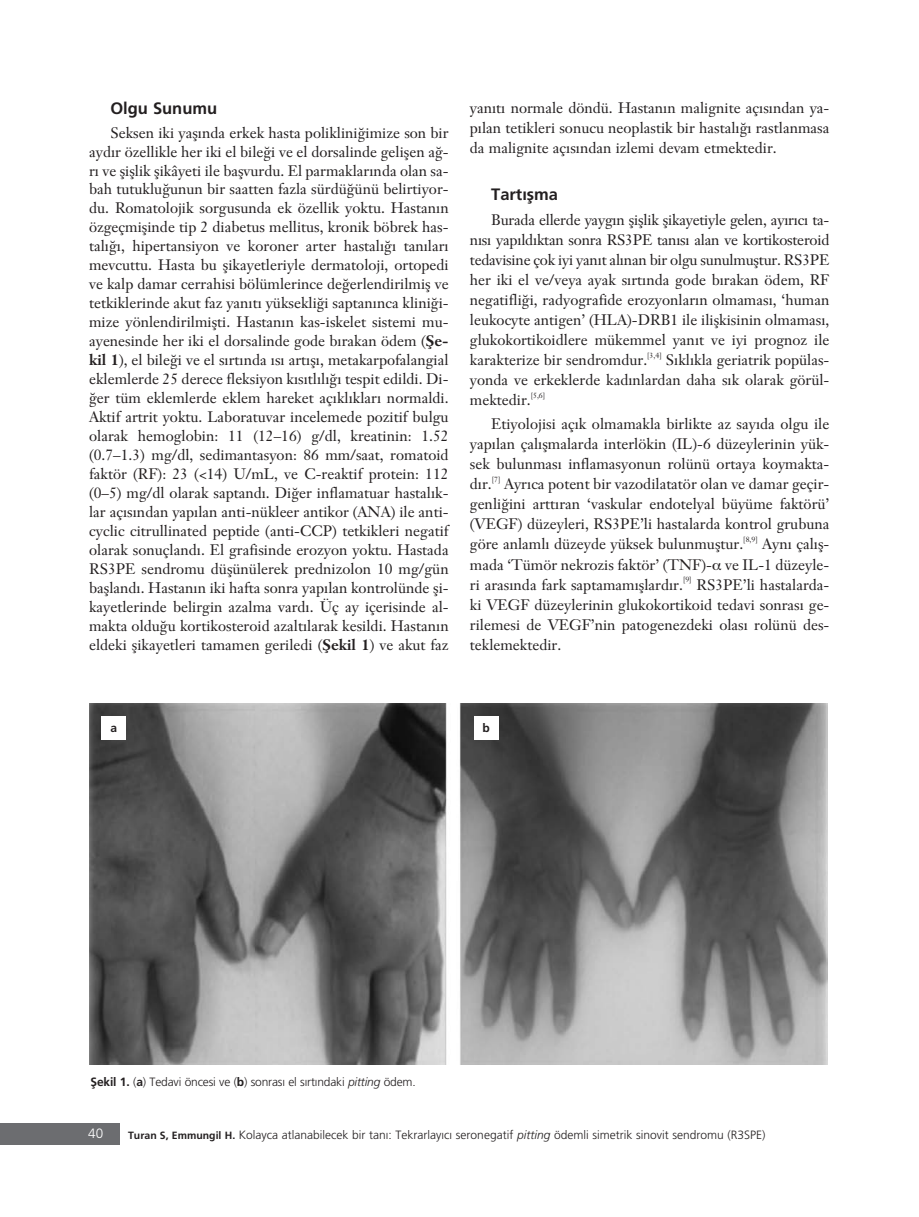
<style>
.page{position:relative;width:919px;height:1217px;background:#fff}
.page>*{position:absolute;margin:0;border:0;box-sizing:border-box;transform-origin:0 0}
.t1{font:700 16.5px "Frutiger";color:#231f20}
.t2{font:15px/18.9px "Janson Text";color:#231f20;text-align:justify}
.t3{font:300 13.5px "Frutiger";color:#fff}
.t4{font:300 12px "Frutiger";color:#231f20}
.t5{font:700 12px "Frutiger";color:#231f20}
.t6{font:7.5px "Janson Text";color:#231f20}
.s1{font-weight:700}
.s2{font-style:italic}
.s3{font-weight:700;font-size:10.5px}
</style>
<div class="page">
<div style="left:0;top:1122px;width:119px;height:21px;background:#6c6d70"></div>
<img style="left:89px;top:703px;width:738px;height:360px">
<div style="left:102px;top:716px;width:24px;height:24px;background:#fff"></div>
<div style="left:474px;top:716px;width:24px;height:24px;background:#fff"></div>
<p class="t1" style="left:110px;top:102px;width:108px">Olgu Sunumu</p>
<p class="t2" style="left:89px;top:124px;width:361px;text-indent:21px">Seksen iki yafl›nda erkek hasta poliklini¤imize son bir ayd›r özellikle her iki el bile¤i ve el dorsalinde geliflen a¤- r› ve flifllik flikâyeti ile baflvurdu. El parmaklar›nda olan sa&shy;bah tutuklu¤unun bir saatten fazla sürdü¤ünü belirtiyor&shy;du. Romatolojik sorgusunda ek özellik yoktu. Hastan›n özgeçmiflinde tip 2 diabetus mellitus, kronik böbrek has&shy;tal›¤›, hipertansiyon ve koroner arter hastal›¤› tan›lar› mevcuttu. Hasta bu flikayetleriyle dermatoloji, ortopedi ve kalp damar cerrahisi bölümlerince de¤erlendirilmifl ve tetkiklerinde akut faz yan›t› yüksekli¤i saptan›nca klini¤i&shy;mize yönlendirilmiflti. Hastan›n kas-iskelet sistemi mu&shy;ayenesinde her iki el dorsalinde gode b›rakan ödem (<span class="s1">fie&shy;kil 1</span>), el bile¤i ve el s›rt›nda ›s› art›fl›, metakarpofalangial eklemlerde 25 derece fleksiyon k›s›tl›l›¤› tespit edildi. Di-¤er tüm eklemlerde eklem hareket aç›kl›klar› normaldi.<br>Aktif artrit yoktu. Laboratuvar incelemede pozitif bulgu olarak hemoglobin: 11 (12–16) g/dl, kreatinin: 1.52 (0.7–1.3) mg/dl, sedimantasyon: 86 mm/saat, romatoid faktör (RF): 23 (&lt;14) U/mL, ve C-reaktif protein: 112 (0–5) mg/dl olarak saptand›. Di¤er inflamatuar hastal›k&shy;lar aç›s›ndan yap›lan anti-nükleer antikor (ANA) ile anti&shy;cyclic citrullinated peptide (anti-CCP) tetkikleri negatif olarak sonuçland›. El grafisinde erozyon yoktu. Hastada RS3PE sendromu düflünülerek prednizolon 10 mg/gün baflland›. Hastan›n iki hafta sonra yap›lan kontrolünde fli&shy;kayetlerinde belirgin azalma vard›. Üç ay içerisinde al&shy;makta oldu¤u kortikosteroid azalt›larak kesildi. Hastan›n eldeki flikayetleri tamamen geriledi (<span class="s1">fiekil 1</span>) ve akut faz</p>
<p class="t2" style="left:470px;top:100px;width:361px;line-height:19.6px">yan›t› normale döndü. Hastan›n malignite aç›s›ndan ya&shy;p›lan tetikleri sonucu neoplastik bir hastal›¤› rastlanmasa da malignite aç›s›ndan izlemi devam etmektedir.</p>
<p class="t1" style="left:491px;top:188px;width:68px">Tart›flma</p>
<p class="t2" style="left:470px;top:211px;width:361px;line-height:20.1px;text-indent:21px">Burada ellerde yayg›n flifllik flikayetiyle gelen, ay›r›c› ta&shy;n›s› yap›ld›ktan sonra RS3PE tan›s› alan ve kortikosteroid tedavisine çok iyi yan›t al›nan bir olgu sunulmufltur. RS3PE her iki el ve/veya ayak s›rt›nda gode b›rakan ödem, RF negatifli¤i, radyografide erozyonlar›n olmamas›, ‘human leukocyte antigen’ (HLA)-DRB1 ile iliflkisinin olmamas›, glukokortikoidlere mükemmel yan›t ve iyi prognoz ile karakterize bir sendromdur.</p>
<p class="t6" style="left:647px;top:352px;width:16px">[3,4]</p>
<p class="t2" style="left:470px;top:351px;width:361px;line-height:20.1px;text-indent:196px">S›kl›kla geriatrik popülas&shy;yonda ve erkeklerde kad›nlardan daha s›k olarak görül&shy;mektedir.</p>
<p class="t6" style="left:530px;top:392px;width:16px">[5,6]</p>
<p class="t2" style="left:470px;top:415px;width:361px;line-height:20px;text-indent:21px">Etiyolojisi aç›k olmamakla birlikte az say›da olgu ile yap›lan çal›flmalarda interlökin (IL)-6 düzeylerinin yük&shy;sek bulunmas› inflamasyonun rolünü ortaya koymakta&shy;d›r.</p>
<p class="t6" style="left:492px;top:476px;width:10px">[7]</p>
<p class="t2" style="left:470px;top:475px;width:361px;line-height:20px;text-indent:34px">Ayr›ca potent bir vazodilatatör olan ve damar geçir&shy;genli¤ini artt›ran ‘vaskular endotelyal büyüme faktörü’ (VEGF) düzeyleri, RS3PE’li hastalarda kontrol grubuna göre anlaml› düzeyde yüksek bulunmufltur.</p>
<p class="t6" style="left:743px;top:536px;width:16px">[8,9]</p>
<p class="t2" style="left:470px;top:535px;width:361px;line-height:20.1px;text-indent:292px">Ayn› çal›fl&shy;mada ‘Tümör nekrozis faktör’ (TNF)- ve IL-1 düzeyle&shy;ri aras›nda fark saptamam›fllard›r.</p>
<p class="t6" style="left:683px;top:576px;width:10px">[9]</p>
<p class="t2" style="left:470px;top:575px;width:361px;line-height:20.1px;text-indent:226px">RS3PE’li hastalarda&shy;ki VEGF düzeylerinin glukokortikoid tedavi sonras› ge&shy;rilemesi de VEGF’nin patogenezdeki olas› rolünü des&shy;teklemektedir.</p>
<p class="t5" style="left:110px;top:723px;width:8px">a</p>
<p class="t5" style="left:482px;top:723px;width:9px">b</p>
<p class="t4" style="left:91px;top:1077px;width:326px"><span class="s1">fiekil 1.</span> (<span class="s1">a</span>) Tedavi öncesi ve (<span class="s1">b</span>) sonras› el s›rt›ndaki <span class="s2">pitting</span> ödem.</p>
<p class="t3" style="left:88px;top:1127px;width:17px">40</p>
<p class="t4" style="left:128px;top:1129px;width:638px"><span class="s3">Turan S, Emmungil H.</span> Kolayca atlanabilecek bir tan›: Tekrarlay›c› seronegatif <span class="s2">pitting</span> ödemli simetrik sinovit sendromu (R3SPE)</p>
</div>
